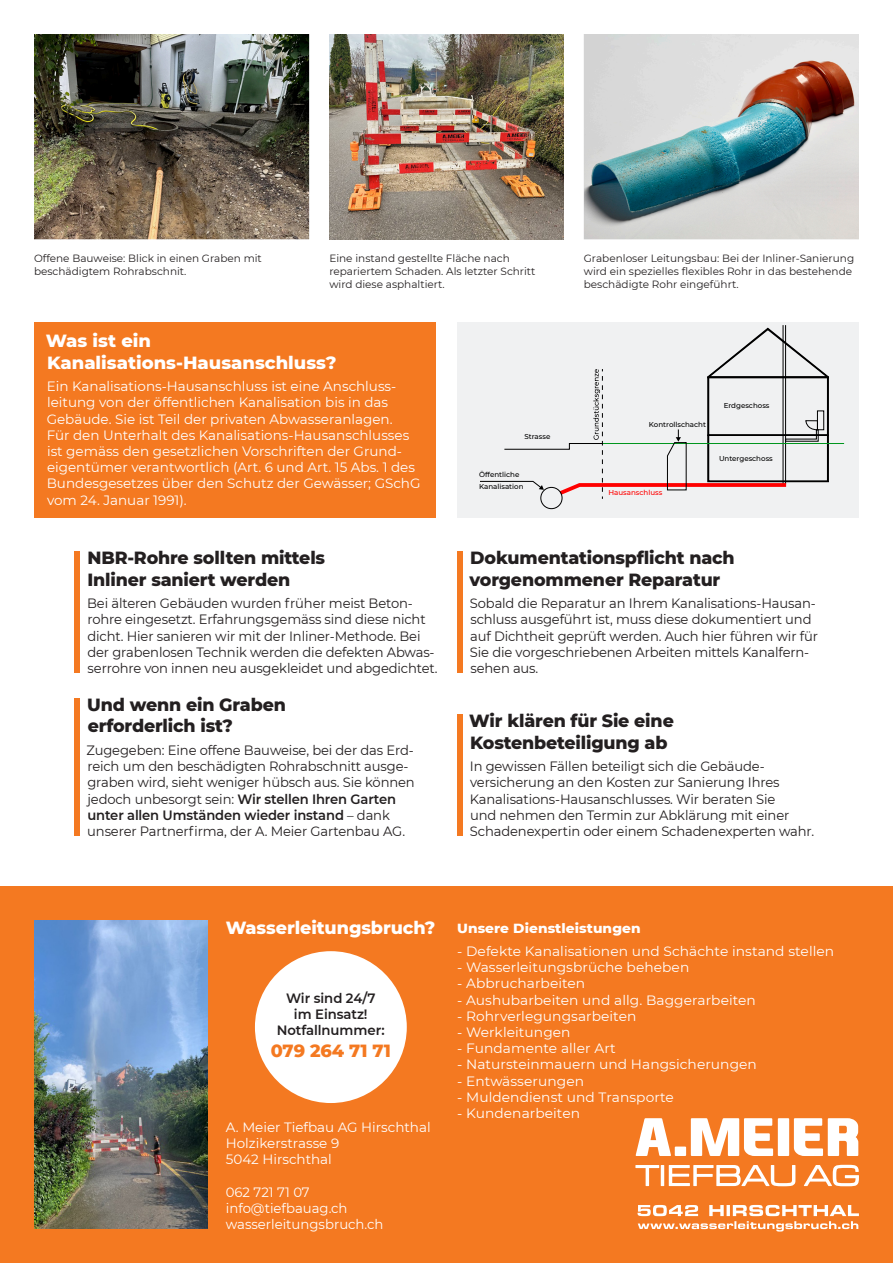
<style>
.page{position:relative;width:893px;height:1263px;background:#fff}
.page>*{position:absolute;margin:0;border:0;box-sizing:border-box;transform-origin:0 0}
.t1{font:800 18px/21.6px "Montserrat";letter-spacing:-.01em;color:#231f20}
.t2{font:800 18px/21.6px "Montserrat";color:#fff}
.t3{font:800 18px "Montserrat";letter-spacing:-.005em;color:#f47921}
.t4{font:13.5px/16.2px "Montserrat";letter-spacing:-.01em;color:#231f20}
.t5{font:13.5px/16.2px "Montserrat";color:#fff}
.t6{font:600 13.5px/16.2px "Montserrat";letter-spacing:-.005em;color:#231f20;text-align:center}
.t7{font:800 13.5px "Montserrat";letter-spacing:.005em;color:#fff}
.t8{font:10.5px/12.6px "Montserrat";color:#231f20}
.t9{font:500 7.05px/11.9px "Montserrat";color:#000}
.t10{font:500 7.05px "Montserrat";color:#f00}
.s1{font-weight:600}
</style>
<div class="page">
<div style="left:0;top:886px;width:893px;height:377px;background:#f47921"></div>
<div style="left:457px;top:551px;width:5px;height:122px;background:#f47921"></div>
<div style="left:457px;top:714px;width:5px;height:122px;background:#f47921"></div>
<div style="left:74px;top:698px;width:6px;height:138px;background:#f47921"></div>
<div style="left:74px;top:551px;width:6px;height:122px;background:#f47921"></div>
<img style="left:34px;top:34px;width:275px;height:205px">
<img style="left:584px;top:34px;width:275px;height:205px">
<svg style="left:635px;top:1118px;width:224px;height:113px"></svg>
<div style="left:34px;top:322px;width:402px;height:195px;background:#f47921"></div>
<div style="left:457px;top:322px;width:402px;height:195px;background:#f0f1f2"></div>
<hr style="left:783px;top:325px;width:1px;height:159px;background:#000">
<hr style="left:785px;top:325px;width:1px;height:159px;background:#000">
<hr style="left:574px;top:443px;width:270px;height:1px;background:#00961e">
<div style="left:540px;top:487px;width:22px;height:22px;border:1px solid #000;border-radius:50%"></div>
<svg style="left:480px;top:328px;width:349px;height:171px"></svg>
<img style="left:329px;top:34px;width:235px;height:205px">
<div style="left:255px;top:951px;width:152px;height:152px;background:#fff;border-radius:50%"></div>
<img style="left:34px;top:921px;width:174px;height:308px">
<p class="t8" style="left:34px;top:252px;width:229px">Offene Bauweise: Blick in einen Graben mit beschädigtem Rohrabschnit.</p>
<p class="t8" style="left:329px;top:252px;width:207px">Eine instand gestellte Fläche nach repariertem Schaden. Als letzter Schritt wird diese asphaltiert.</p>
<p class="t8" style="left:584px;top:252px;width:272px">Grabenloser Leitungsbau: Bei der Inliner-Sanierung wird ein spezielles flexibles Rohr in das bestehende beschädigte Rohr eingeführt.</p>
<h1 class="t2" style="left:46px;top:329px;width:292px">Was ist ein<br>Kanalisations-Hausanschluss?</h1>
<p class="t5" style="left:47px;top:378px;width:375px">Ein Kanalisations-Hausanschluss ist eine Anschluss&shy;leitung von der öffentlichen Kanalisation bis in das Gebäude. Sie ist Teil der privaten Abwasseranlagen.<br>Für den Unterhalt des Kanalisations-Hausanschlusses ist gemäss den gesetzlichen Vorschriften der Grund&shy;eigentümer verantwortlich (Art. 6 und Art. 15 Abs. 1 des Bundesgesetzes über den Schutz der Gewässer; GSchG vom 24. Januar 1991).</p>
<h1 class="t1" style="left:88px;top:546px;width:239px">NBR-Rohre sollten mittels<br>Inliner saniert werden</h1>
<p class="t4" style="left:87px;top:595px;width:352px">Bei älteren Gebäuden wurden früher meist Beton&shy;rohre eingesetzt. Erfahrungsgemäss sind diese nicht dicht. Hier sanieren wir mit der Inliner-Methode. Bei der grabenlosen Technik werden die defekten Abwas&shy;serrohre von innen neu ausgekleidet und abgedichtet.</p>
<h1 class="t1" style="left:87px;top:693px;width:200px">Und wenn ein Graben erforderlich ist?</h1>
<p class="t4" style="left:86px;top:742px;width:330px">Zugegeben: Eine offene Bauweise, bei der das Erd&shy;reich um den beschädigten Rohrabschnitt ausge&shy;graben wird, sieht weniger hübsch aus. Sie können jedoch unbesorgt sein: <span class="s1">Wir stellen Ihren Garten unter allen Umständen wieder instand</span> – dank unserer Partnerfirma, der A. Meier Gartenbau AG.</p>
<p class="t9" style="left:524px;top:430px;width:27px">Strasse</p>
<p class="t9" style="left:479px;top:469px;width:46px">Öffentliche<br>Kanalisation</p>
<p class="t9" style="left:649px;top:418px;width:59px">Kontrollschacht</p>
<p class="t10" style="left:608px;top:487px;width:55px">Hausanschluss</p>
<p class="t9" style="left:724px;top:399px;width:47px">Erdgeschoss</p>
<p class="t9" style="left:719px;top:452px;width:55px">Untergeschoss</p>
<h1 class="t1" style="left:470px;top:546px;width:267px">Dokumentationspflicht nach vorgenommener Reparatur</h1>
<p class="t4" style="left:470px;top:595px;width:350px">Sobald die Reparatur an Ihrem Kanalisations-Hausan&shy;schluss ausgeführt ist, muss diese dokumentiert und auf Dichtheit geprüft werden. Auch hier führen wir für Sie die vorgeschriebenen Arbeiten mittels Kanalfern&shy;sehen aus.</p>
<h1 class="t1" style="left:469px;top:709px;width:206px">Wir klären für Sie eine<br>Kostenbeteiligung ab</h1>
<p class="t4" style="left:470px;top:758px;width:346px">In gewissen Fällen beteiligt sich die Gebäude&shy;versicherung an den Kosten zur Sanierung Ihres Kanalisations-Hausanschlusses. Wir beraten Sie<br>und nehmen den Termin zur Abklärung mit einer Schadenexpertin oder einem Schadenexperten wahr.</p>
<h1 class="t2" style="left:226px;top:915px;width:211px">Wasserleitungsbruch?</h1>
<p class="t6" style="left:277px;top:989px;width:110px">Wir sind 24/7 im Einsatz!<br>Notfallnummer:</p>
<h1 class="t3" style="left:271px;top:1037px;width:122px">079 264 71 71</h1>
<p class="t5" style="left:226px;top:1118px;width:206px">A. Meier Tiefbau AG Hirschthal<br>Holzikerstrasse 9<br>5042 Hirschthal</p>
<p class="t5" style="left:226px;top:1183px;width:159px">062 721 71 07 info@tiefbauag.ch wasserleitungsbruch.ch</p>
<p class="t7" style="left:457px;top:919px;width:185px">Unsere Dienstleistungen</p>
<p class="t5" style="left:457px;top:943px;width:379px">- Defekte Kanalisationen und Schächte instand stellen</p>
<p class="t5" style="left:457px;top:959px;width:234px">- Wasserleitungsbrüche beheben</p>
<p class="t5" style="left:457px;top:975px;width:130px">- Abbrucharbeiten</p>
<p class="t5" style="left:457px;top:991px;width:300px">- Aushubarbeiten und allg. Baggerarbeiten</p>
<p class="t5" style="left:457px;top:1007px;width:181px">- Rohrverlegungsarbeiten</p>
<p class="t5" style="left:457px;top:1024px;width:115px">- Werkleitungen</p>
<p class="t5" style="left:457px;top:1040px;width:160px">- Fundamente aller Art</p>
<p class="t5" style="left:457px;top:1056px;width:301px">- Natursteinmauern und Hangsicherungen</p>
<p class="t5" style="left:457px;top:1072px;width:128px">- Entwässerungen</p>
<p class="t5" style="left:457px;top:1088px;width:218px">- Muldendienst und Transporte</p>
<p class="t5" style="left:457px;top:1105px;width:124px">- Kundenarbeiten</p>
</div>
